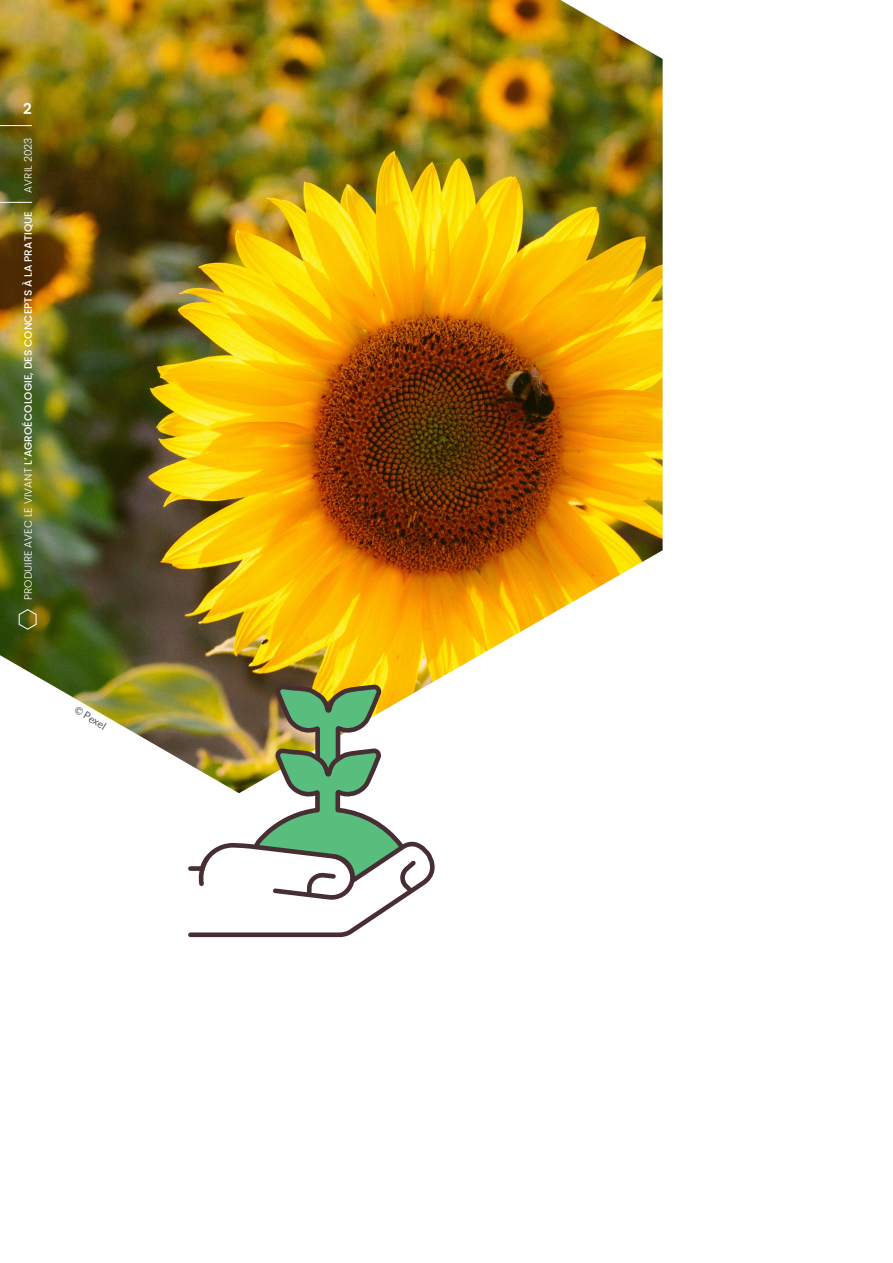
<style>
.page{position:relative;width:893px;height:1263px;background:#fff}
.page>*{position:absolute;margin:0;border:0;box-sizing:border-box;transform-origin:0 0}
.t1{font:600 15px "Poppins";color:#fff}
.t2{font:500 10.5px "Poppins";letter-spacing:.01em;color:#fff}
.t3{font:300 10.5px "Poppins";letter-spacing:.01em;color:#fff}
.inter-titre-2{font:10.5px "Lato";color:#57585a}
.s1{font-weight:300}
</style>
<div class="page">
<img style="left:0;top:0;width:663px;height:764px">
<svg style="left:188px;top:684px;width:252px;height:253px"></svg>
<svg style="left:18px;top:609px;width:19px;height:21px"></svg>
<hr style="left:0;top:202px;width:32px;height:1px;background:#fff">
<hr style="left:0;top:125px;width:32px;height:1px;background:#fff">
<p class="t1" style="left:23px;top:100px;width:10px">2</p>
<p class="t3" style="left:22px;top:193px;width:57px;rotate:-90deg">AVRIL 2023</p>
<p class="t2" style="left:22px;top:600px;width:390px;rotate:-90deg"><span class="s1">PRODUIRE AVEC LE VIVANT</span> L’AGROÉCOLOGIE, DES CONCEPTS À LA PRATIQUE</p>
<p class="inter-titre-2" style="left:78px;top:704px;width:37px;rotate:31deg">© Pexel</p>
</div>
